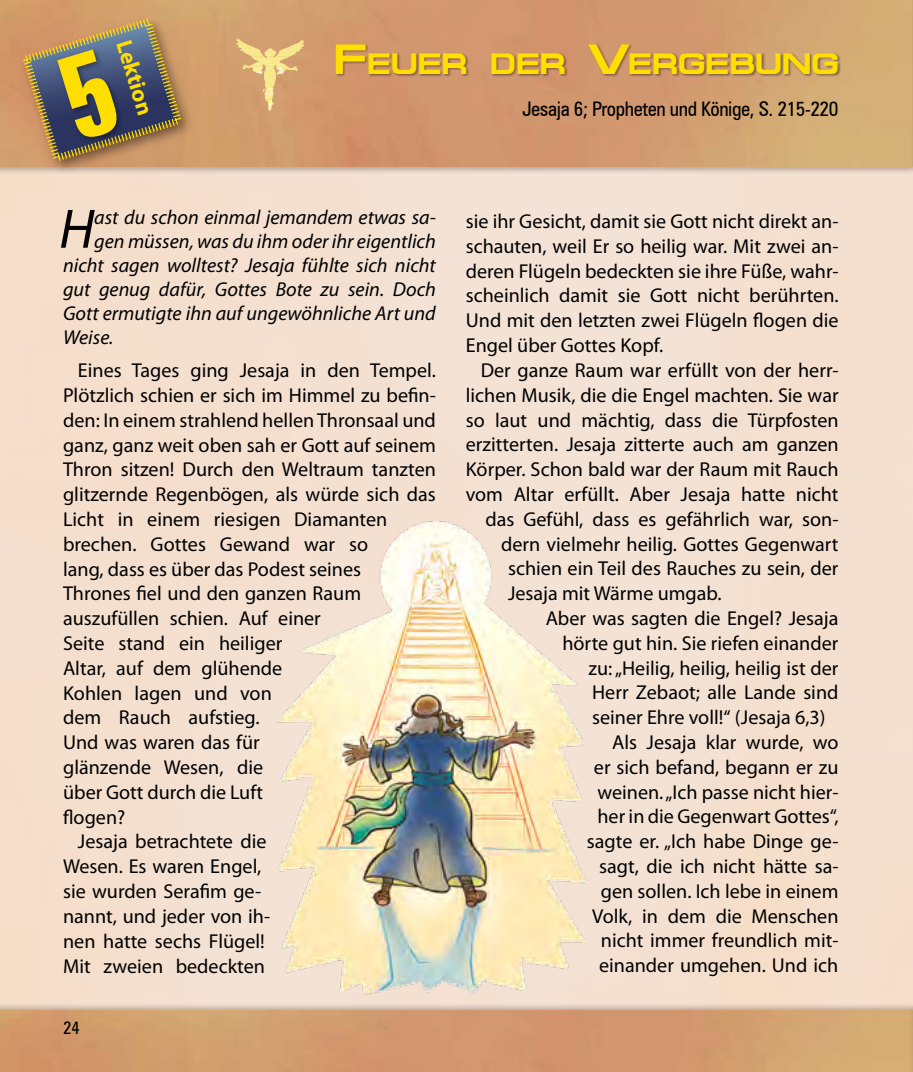
<style>
.page{position:relative;width:913px;height:1072px;background:#fff}
.page>*{position:absolute;margin:0;border:0;box-sizing:border-box;transform-origin:0 0}
.t1{font:italic 56px "Myriad Pro";color:#000}
.t2{font:700 29.4px "Micado";color:#ffde00}
.t3{font:700 22.75px "Myriad Pro";color:#ffde00}
.t4{font:20.12px/24.8px "Myriad Pro";color:#000;text-align:justify}
.t5{font:italic 20.12px "Myriad Pro";color:#000}
.t6{font:condensed 20.12px "Zurich BT";letter-spacing:-.02em;color:#000}
.t7{font:condensed 17.5px "Zurich BT";color:#000}
.s1{font-size:42px}
</style>
<div class="page">
<div style="left:0;top:0;width:913px;height:174px;background:#000;opacity:.3"></div>
<img style="left:0;top:0;width:910px;height:167px">
<hr style="left:910px;top:0;width:3px;height:174px;background:#d1ac75">
<div style="left:0;top:1002px;width:913px;height:69px;background:#000;opacity:.3"></div>
<img style="left:0;top:1010px;width:910px;height:61px">
<hr style="left:910px;top:1002px;width:3px;height:69px;background:#000;opacity:.3">
<svg style="left:235px;top:37px;width:70px;height:74px"></svg>
<div style="left:17px;top:13px;width:177px;height:161px;background:#000;opacity:.5"></div>
<div style="left:334px;top:44px;width:507px;height:33px;background:#000;opacity:.4"></div>
<img style="left:273px;top:519px;width:314px;height:476px">
<svg style="left:22px;top:17px;width:161px;height:145px"></svg>
<p class="t3" style="left:138px;top:36px;width:79px;rotate:73deg">Lektion</p>
<h2 class="t2" style="left:333px;top:47px;width:506px"><span class="s1">F</span>EUER DER <span class="s1">V</span>ERGEBUNG</h2>
<p class="t6" style="left:522px;top:96px;width:318px">Jesaja 6; Propheten und Könige, S. 215-220</p>
<h1 class="t1" style="left:59px;top:194px;width:37px">H</h1>
<p class="t5" style="left:94px;top:204px;width:343px">ast du schon einmal jemandem etwas sa-</p>
<p class="t5" style="left:94px;top:228px;width:343px">gen müssen, was du ihm oder ihr eigentlich</p>
<p class="t5" style="left:63px;top:253px;width:374px">nicht sagen wolltest? Jesaja fühlte sich nicht</p>
<p class="t5" style="left:63px;top:277px;width:374px">gut genug dafür, Gottes Bote zu sein. Doch</p>
<p class="t5" style="left:63px;top:301px;width:374px">Gott ermutigte ihn auf ungewöhnliche Art und</p>
<p class="t5" style="left:63px;top:325px;width:52px">Weise.</p>
<p class="t4" style="left:78px;top:358px;width:359px">Eines Tages ging Jesaja in den Tempel.</p>
<p class="t4" style="left:63px;top:382px;width:374px">Plötzlich schien er sich im Himmel zu befin-</p>
<p class="t4" style="left:63px;top:407px;width:374px">den: In einem strahlend hellenThronsaal und</p>
<p class="t4" style="left:63px;top:432px;width:374px">ganz, ganz weit oben sah er Gott auf seinem</p>
<p class="t4" style="left:63px;top:457px;width:374px">Thron sitzen! Durch den Weltraum tanzten</p>
<p class="t4" style="left:63px;top:481px;width:374px">glitzernde Regenbögen, als würde sich das</p>
<p class="t4" style="left:63px;top:506px;width:326px">Licht in einem riesigen Diamanten</p>
<p class="t4" style="left:63px;top:531px;width:307px">brechen. Gottes Gewand war so</p>
<p class="t4" style="left:63px;top:556px;width:300px">lang, dass es über das Podest seines</p>
<p class="t4" style="left:63px;top:581px;width:300px">Thrones fiel und den ganzen Raum</p>
<p class="t4" style="left:63px;top:605px;width:259px">auszufüllen schien. Auf einer</p>
<p class="t4" style="left:63px;top:630px;width:221px">Seite stand ein heiliger</p>
<p class="t4" style="left:63px;top:655px;width:221px">Altar, auf dem glühende</p>
<p class="t4" style="left:63px;top:680px;width:210px">Kohlen lagen und von</p>
<p class="t4" style="left:63px;top:705px;width:198px">dem Rauch aufstieg.</p>
<p class="t4" style="left:63px;top:729px;width:198px">Und was waren das für</p>
<p class="t4" style="left:63px;top:754px;width:202px">glänzende Wesen, die</p>
<p class="t4" style="left:63px;top:779px;width:202px">über Gott durch die Luft</p>
<p class="t4" style="left:63px;top:804px;width:64px">flogen?</p>
<p class="t4" style="left:78px;top:829px;width:190px">Jesaja betrachtete die</p>
<p class="t4" style="left:63px;top:853px;width:200px">Wesen. Es waren Engel,</p>
<p class="t4" style="left:63px;top:878px;width:200px">sie wurden Serafim ge-</p>
<p class="t4" style="left:63px;top:903px;width:209px">nannt, und jeder von ih-</p>
<p class="t4" style="left:63px;top:928px;width:203px">nen hatte sechs Flügel!</p>
<p class="t4" style="left:63px;top:953px;width:203px">Mit zweien bedeckten</p>
<p class="t7" style="left:63px;top:1017px;width:18px">24</p>
<p class="t4" style="left:466px;top:208px;width:374px">sie ihr Gesicht, damit sie Gott nicht direkt an&shy;schauten, weil Er so heilig war. Mit zwei an&shy;deren Flügeln bedeckten sie ihre Füße, wahr&shy;scheinlich damit sie Gott nicht berührten.<br>Und mit den letzten zwei Flügeln flogen die Engel über Gottes Kopf.</p>
<p class="t4" style="left:481px;top:357px;width:359px">Der ganze Raum war erfüllt von der herr-</p>
<p class="t4" style="left:466px;top:382px;width:374px">lichen Musik, die die Engel machten. Sie war</p>
<p class="t4" style="left:466px;top:407px;width:374px">so laut und mächtig, dass die Türpfosten</p>
<p class="t4" style="left:466px;top:432px;width:374px">erzitterten. Jesaja zitterte auch am ganzen</p>
<p class="t4" style="left:466px;top:456px;width:374px">Körper. Schon bald war der Raum mit Rauch</p>
<p class="t4" style="left:466px;top:481px;width:374px">vom Altar erfüllt. Aber Jesaja hatte nicht</p>
<p class="t4" style="left:485px;top:506px;width:355px">das Gefühl, dass es gefährlich war, son-</p>
<p class="t4" style="left:501px;top:531px;width:339px">dern vielmehr heilig. Gottes Gegenwart</p>
<p class="t4" style="left:508px;top:556px;width:332px">schien ein Teil des Rauches zu sein, der</p>
<p class="t4" style="left:508px;top:580px;width:215px">Jesaja mit Wärme umgab.</p>
<p class="t4" style="left:546px;top:605px;width:294px">Aber was sagten die Engel? Jesaja</p>
<p class="t4" style="left:562px;top:630px;width:278px">hörte gut hin. Sie riefen einander</p>
<p class="t4" style="left:588px;top:655px;width:251px">zu:„Heilig, heilig, heilig ist der</p>
<p class="t4" style="left:592px;top:680px;width:248px">Herr Zebaot; alle Lande sind</p>
<p class="t4" style="left:592px;top:704px;width:235px">seiner Ehre voll!“ (Jesaja 6,3)</p>
<p class="t4" style="left:612px;top:729px;width:228px">Als Jesaja klar wurde, wo</p>
<p class="t4" style="left:594px;top:754px;width:246px">er sich befand, begann er zu</p>
<p class="t4" style="left:597px;top:779px;width:243px">weinen.„Ich passe nicht hier-</p>
<p class="t4" style="left:597px;top:804px;width:243px">her in die Gegenwart Gottes“,</p>
<p class="t4" style="left:587px;top:828px;width:253px">sagte er. „Ich habe Dinge ge-</p>
<p class="t4" style="left:599px;top:853px;width:241px">sagt, die ich nicht hätte sa-</p>
<p class="t4" style="left:601px;top:878px;width:239px">gen sollen. Ich lebe in einem</p>
<p class="t4" style="left:592px;top:903px;width:248px">Volk, in dem die Menschen</p>
<p class="t4" style="left:601px;top:928px;width:239px">nicht immer freundlich mit-</p>
<p class="t4" style="left:599px;top:952px;width:241px">einander umgehen. Und ich</p>
</div>
